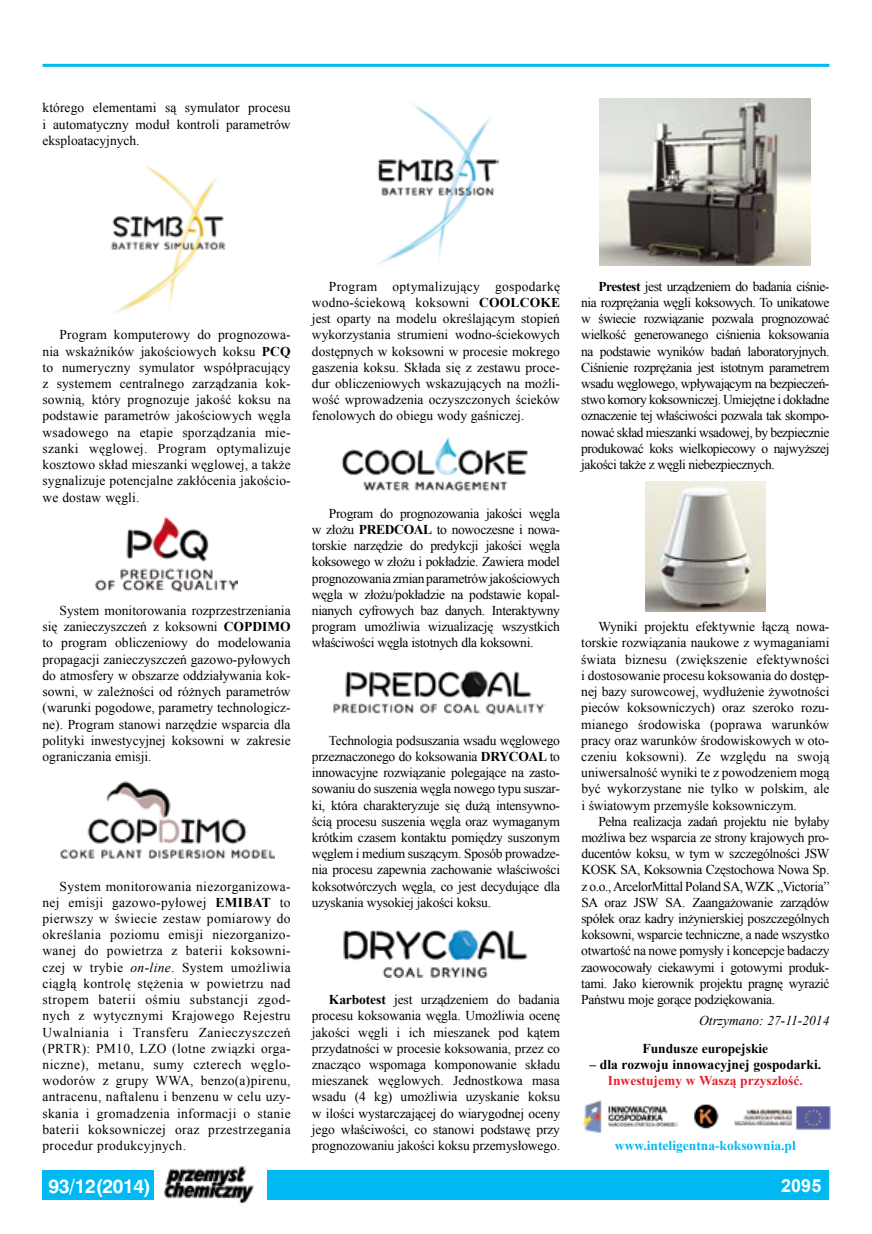
<style>
.page{position:relative;width:872px;height:1234px;background:#fff}
.page>*{position:absolute;margin:0;border:0;box-sizing:border-box;transform-origin:0 0}
.t1{font:700 18px "Swis 721 PL";letter-spacing:-.02em;color:#fff}
.t2{font:700 18px "Arial";color:#fff}
.t3{font:13.5px/16.2px "Times New Roman";letter-spacing:-.005em;color:#000;text-align:justify}
.t4{font:13.5px "Times New Roman";letter-spacing:-.025em;color:#000}
.t5{font:700 13.5px/16.2px "Times New Roman";color:#000;text-align:center}
.t6{font:italic 13.5px/28.2px "Times New Roman";color:#000}
.t7{font:700 13.5px "Times New Roman";color:#00b9f3}
.s1{font-weight:700}
.s2{font-style:italic}
.s3{font-weight:700;font-style:normal}
.s4{color:#e42130}
</style>
<div class="page">
<div style="left:43px;top:1169px;width:786px;height:30px;background:#00b9f3"></div>
<div style="left:154px;top:1165px;width:113px;height:39px;background:#fff"></div>
<img style="left:164px;top:1166px;width:89px;height:37px">
<hr style="left:43px;top:64px;width:786px;height:3px;background:#00b9f3">
<img style="left:96px;top:516px;width:141px;height:76px">
<img style="left:111px;top:165px;width:115px;height:148px">
<img style="left:59px;top:781px;width:216px;height:78px">
<img style="left:377px;top:103px;width:121px;height:161px">
<img style="left:341px;top:437px;width:187px;height:55px">
<img style="left:333px;top:670px;width:213px;height:45px">
<img style="left:343px;top:929px;width:185px;height:47px">
<img style="left:581px;top:1100px;width:249px;height:33px">
<img style="left:600px;top:98px;width:211px;height:168px">
<img style="left:645px;top:481px;width:120px;height:130px">
<p class="t3" style="left:43px;top:100px;width:250px">którego elementami są symulator procesu i automatyczny moduł kontroli parametrów eksploatacyjnych.</p>
<p class="t3" style="left:43px;top:326px;width:250px;text-indent:17px">Program komputerowy do prognozowa&shy;nia wskaźników jakościowych koksu <span class="s1">PCQ </span>to numeryczny symulator współpracujący z systemem centralnego zarządzania kok&shy;sownią, który prognozuje jakość koksu na podstawie parametrów jakościowych węgla wsadowego na etapie sporządzania mie&shy;szanki węglowej. Program optymalizuje kosztowo skład mieszanki węglowej, a także sygnalizuje potencjalne zakłócenia jakościo&shy;we dostaw węgli.</p>
<p class="t3" style="left:43px;top:602px;width:250px;text-indent:17px">System monitorowania rozprzestrzeniania się zanieczyszczeń z koksowni <span class="s1">COPDIMO </span>to program obliczeniowy do modelowania propagacji zanieczyszczeń gazowo-pyłowych do atmosfery w obszarze oddziaływania kok&shy;sowni, w zależności od różnych parametrów (warunki pogodowe, parametry technologicz&shy;ne). Program stanowi narzędzie wsparcia dla polityki inwestycyjnej koksowni w zakresie ograniczania emisji.</p>
<p class="t3" style="left:42px;top:877px;width:250px;text-indent:17px">System monitorowania niezorganizowa&shy;nej emisji gazowo-pyłowej <span class="s1">EMIBAT</span> to pierwszy w świecie zestaw pomiarowy do określania poziomu emisji niezorganizo&shy;wanej do powietrza z baterii koksowni&shy;czej w trybie <span class="s2">on-line</span>. System umożliwia ciągłą kontrolę stężenia w powietrzu nad stropem baterii ośmiu substancji zgod&shy;nych z wytycznymi Krajowego Rejestru Uwalniania i Transferu Zanieczyszczeń (PRTR): PM10, LZO (lotne związki orga&shy;niczne), metanu, sumy czterech węglo&shy;wodorów z grupy WWA, benzo(a)pirenu, antracenu, naftalenu i benzenu w celu uzy&shy;skania i gromadzenia informacji o stanie baterii koksowniczej oraz przestrzegania procedur produkcyjnych.</p>
<p class="t3" style="left:312px;top:278px;width:250px;text-indent:17px">Program optymalizujący gospodarkę wodno-ściekową koksowni <span class="s1">COOLCOKE </span>jest oparty na modelu określającym stopień wykorzystania strumieni wodno-ściekowych dostępnych w koksowni w procesie mokrego gaszenia koksu. Składa się z zestawu proce&shy;dur obliczeniowych wskazujących na możli&shy;wość wprowadzenia oczyszczonych ścieków fenolowych do obiegu wody gaśniczej.</p>
<p class="t3" style="left:312px;top:505px;width:250px;text-indent:17px">Program do prognozowania jakości węgla w złożu <span class="s1">PREDCOAL</span> to nowoczesne i nowa&shy;torskie narzędzie do predykcji jakości węgla koksowego w złożu i pokładzie. Zawiera model prognozowania zmian parametrów jakościowych węgla w złożu/pokładzie na podstawie kopal&shy;nianych cyfrowych baz danych. Interaktywny program umożliwia wizualizację wszystkich właściwości węgla istotnych dla koksowni.</p>
<p class="t3" style="left:312px;top:731px;width:250px;text-indent:17px">Technologia podsuszania wsadu węglowego przeznaczonego do koksowania <span class="s1">DRYCOAL</span> to innowacyjne rozwiązanie polegające na zasto&shy;sowaniu do suszenia węgla nowego typu suszar&shy;ki, która charakteryzuje się dużą intensywno&shy;ścią procesu suszenia węgla oraz wymaganym krótkim czasem kontaktu pomiędzy suszonym węglem i medium suszącym. Sposób prowadze&shy;nia procesu zapewnia zachowanie właściwości koksotwórczych węgla, co jest decydujące dla uzyskania wysokiej jakości koksu.</p>
<p class="t3" style="left:312px;top:991px;width:250px;text-indent:17px"><span class="s1">Karbotest</span> jest urządzeniem do badania procesu koksowania węgla. Umożliwia ocenę jakości węgli i ich mieszanek pod kątem przydatności w procesie koksowania, przez co znacząco wspomaga komponowanie składu mieszanek węglowych. Jednostkowa masa wsadu (4 kg) umożliwia uzyskanie koksu w ilości wystarczającej do wiarygodnej oceny jego właściwości, co stanowi podstawę przy prognozowaniu jakości koksu przemysłowego.</p>
<p class="t3" style="left:581px;top:278px;width:250px;text-indent:17px"><span class="s1">Prestest</span> jest urządzeniem do badania ciśnie&shy;nia rozprężania węgli koksowych. To unikatowe w świecie rozwiązanie pozwala prognozować wielkość generowanego ciśnienia koksowania na podstawie wyników badań laboratoryjnych.<br>Ciśnienie rozprężania jest istotnym parametrem wsadu węglowego, wpływającym na bezpieczeń&shy;stwo komory koksowniczej. Umiejętne i dokładne oznaczenie tej właściwości pozwala tak skompo&shy;nować skład mieszanki wsadowej, by bezpiecznie produkować koks wielkopiecowy o najwyższej jakości także z węgli niebezpiecznych.</p>
<p class="t3" style="left:598px;top:618px;width:233px">Wyniki projektu efektywnie łączą nowa-</p>
<p class="t3" style="left:581px;top:634px;width:250px">torskie rozwiązania naukowe z wymaganiami</p>
<p class="t3" style="left:581px;top:650px;width:250px">świata biznesu (zwiększenie efektywności</p>
<p class="t3" style="left:581px;top:667px;width:250px">i dostosowanie procesu koksowania do dostęp-</p>
<p class="t3" style="left:581px;top:683px;width:250px">nej bazy surowcowej, wydłużenie żywotności</p>
<p class="t3" style="left:581px;top:699px;width:250px">pieców koksowniczych) oraz szeroko rozu-</p>
<p class="t3" style="left:581px;top:715px;width:249px">mianego środowiska (poprawa warunków</p>
<p class="t3" style="left:581px;top:731px;width:250px">pracy oraz warunków środowiskowych w oto-</p>
<p class="t3" style="left:581px;top:748px;width:249px">czeniu koksowni). Ze względu na swoją</p>
<p class="t3" style="left:581px;top:764px;width:250px">uniwersalność wyniki te z powodzeniem mogą</p>
<p class="t3" style="left:581px;top:780px;width:250px">być wykorzystane nie tylko w polskim, ale</p>
<p class="t3" style="left:581px;top:796px;width:217px">i światowym przemyśle koksowniczym.</p>
<p class="t4" style="left:598px;top:812px;width:233px">Pełna realizacja zadań projektu nie byłaby</p>
<p class="t4" style="left:581px;top:828px;width:250px">możliwa bez wsparcia ze strony krajowych pro-</p>
<p class="t4" style="left:581px;top:844px;width:250px">ducentów koksu, w tym w szczególności JSW</p>
<p class="t4" style="left:581px;top:860px;width:250px">KOSK SA, Koksownia Częstochowa Nowa Sp.</p>
<p class="t4" style="left:581px;top:876px;width:250px">z o.o., ArcelorMittal Poland SA, WZK „Victoria”</p>
<p class="t4" style="left:581px;top:893px;width:250px">SA oraz JSW SA. Zaangażowanie zarządów</p>
<p class="t4" style="left:581px;top:909px;width:250px">spółek oraz kadry inżynierskiej poszczególnych</p>
<p class="t4" style="left:581px;top:925px;width:250px">koksowni, wsparcie techniczne, a nade wszystko</p>
<p class="t4" style="left:581px;top:941px;width:250px">otwartość na nowe pomysły i koncepcje badaczy</p>
<p class="t4" style="left:581px;top:957px;width:250px">zaowocowały ciekawymi i gotowymi produk-</p>
<p class="t4" style="left:581px;top:974px;width:250px">tami. Jako kierownik projektu pragnę wyrazić</p>
<p class="t4" style="left:581px;top:990px;width:195px">Państwu moje gorące podziękowania.</p>
<p class="t6" style="left:642px;top:1005px;width:188px;text-indent:57px">Otrzymano: 27-11-2014<br><span class="s3">Fundusze europejskie</span></p>
<p class="t5" style="left:589px;top:1055px;width:233px">– dla rozwoju innowacyjnej gospodarki.<br><span class="s4">Inwestujemy w Waszą przyszłość.</span></p>
<p class="t7" style="left:615px;top:1135px;width:182px">www.inteligentna-koksownia.pl</p>
<p class="t1" style="left:49px;top:1173px;width:104px">93/12(2014)</p>
<p class="t2" style="left:781px;top:1173px;width:42px">2095</p>
</div>
